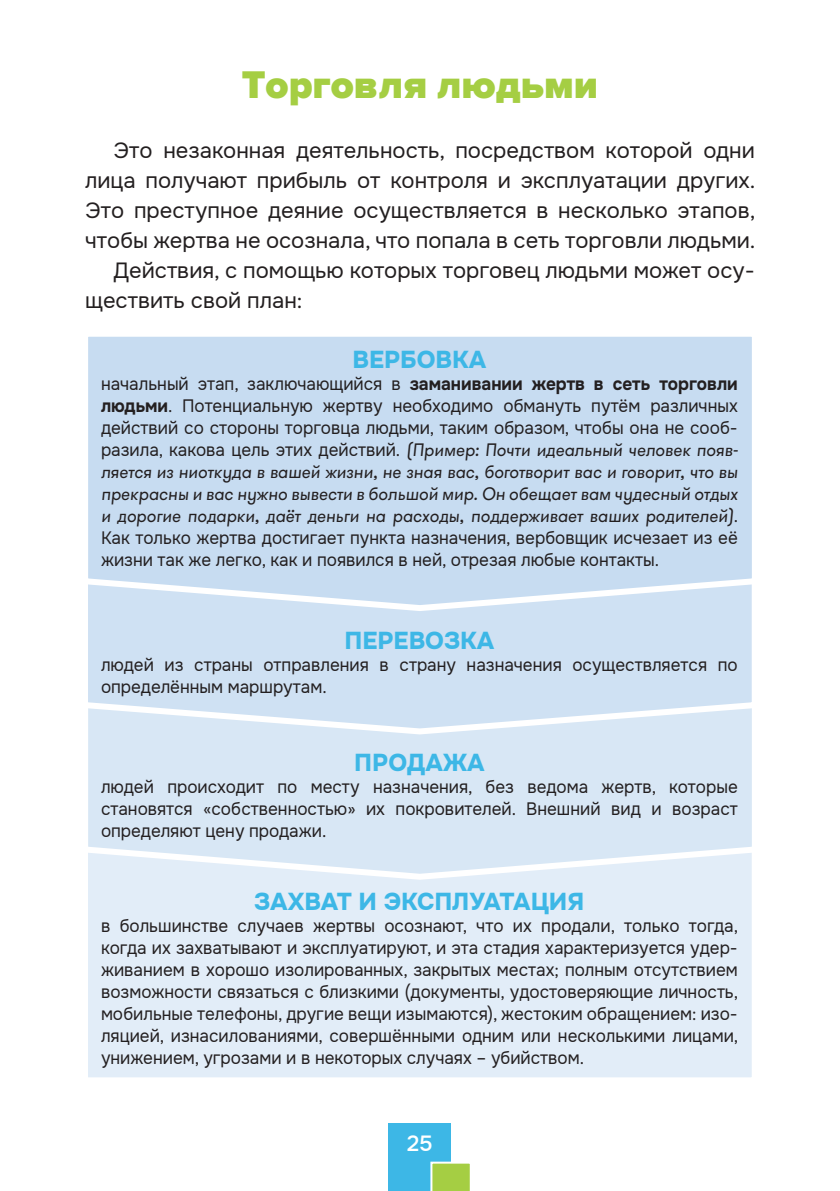
<style>
.page{position:relative;width:840px;height:1191px;background:#fff}
.page>*{position:absolute;margin:0;border:0;box-sizing:border-box;transform-origin:0 0}
.t1{font:900 40px "Proxima Nova";color:#a5ce43}
.t2{font:800 24px "Onest";letter-spacing:.09em;color:#3db7e6}
.t3{font:800 24px "Onest";letter-spacing:.035em;color:#3db7e6}
.t4{font:800 24px "Onest";letter-spacing:.07em;color:#3db7e6}
.t5{font:22px "Onest";color:#231f20}
.t6{font:500 22px "Onest";color:#fff}
.t7{font:18px/22px "Onest";color:#231f20;text-align:justify;scale:.95 1}
.t8{font:italic 18px/22px "GT Walsheim Pro";color:#231f20;text-align:justify;scale:.95 1}
.s1{font-weight:700}
.s2{font-family:"Onest";font-style:normal}
</style>
<div class="page">
<div style="left:388px;top:1123px;width:63px;height:68px;background:#3db7e6"></div>
<svg style="left:430px;top:1161px;width:40px;height:30px"></svg>
<div style="left:82px;top:846px;width:675px;height:237px;background:#e2edf8;border:6px solid #fff"></div>
<svg style="left:82px;top:737px;width:675px;height:145px"></svg>
<svg style="left:88px;top:614px;width:664px;height:123px;background:#d2e3f3"></svg>
<div style="left:88px;top:336px;width:664px;height:278px;background:#c7dcf1"></div>
<h1 class="t1" style="left:242px;top:61px;width:358px">Торговля людьми</h1>
<p class="t5" style="left:113px;top:136px;width:642px">Это незаконная деятельность, посредством которой одни</p>
<p class="t5" style="left:85px;top:166px;width:671px">лица получают прибыль от контроля и эксплуатации других.</p>
<p class="t5" style="left:85px;top:196px;width:671px">Это преступное деяние осуществляется в несколько этапов,</p>
<p class="t5" style="left:85px;top:226px;width:671px">чтобы жертва не осознала, что попала в сеть торговли людьми.</p>
<p class="t5" style="left:113px;top:256px;width:642px">Действия, с помощью которых торговец людьми может осу-</p>
<p class="t5" style="left:85px;top:286px;width:219px">ществить свой план:</p>
<h2 class="t3" style="left:352px;top:345px;width:132px">Вербовка</h2>
<p class="t7" style="left:101px;top:373px;width:671px">начальный этап, заключающийся в <span class="s1">заманивании жертв в сеть торговли людьми</span>. Потенциальную жертву необходимо обмануть путём различных действий со стороны торговца людьми, таким образом, чтобы она не сооб-</p>
<p class="t8" style="left:101px;top:439px;width:672px"><span class="s2">разила, какова цель этих действий.</span> (Пример: Почти идеальный человек появ&shy;ляется из ниоткуда в вашей жизни, не зная вас, боготворит вас и говорит, что вы прекрасны и вас нужно вывести в большой мир. Он обещает вам чудесный отдых и дорогие подарки, даёт деньги на расходы, поддерживает ваших родителей)<span class="s2">.</span></p>
<p class="t7" style="left:101px;top:527px;width:671px">Как только жертва достигает пункта назначения, вербовщик исчезает из её жизни так же легко, как и появился в ней, отрезая любые контакты.</p>
<h2 class="t3" style="left:344px;top:626px;width:148px">Перевозка</h2>
<p class="t7" style="left:101px;top:654px;width:671px">людей из страны отправления в страну назначения осуществляется по определённым маршрутам.</p>
<h2 class="t4" style="left:354px;top:748px;width:128px">Продажа</h2>
<p class="t7" style="left:101px;top:776px;width:671px">людей происходит по месту назначения, без ведома жертв, которые становятся «собственностью» их покровителей. Внешний вид и возраст определяют цену продажи.</p>
<h2 class="t2" style="left:254px;top:887px;width:331px">Захват и эксплуатация</h2>
<p class="t7" style="left:101px;top:915px;width:672px">в большинстве случаев жертвы осознают, что их продали, только тогда, когда их захватывают и эксплуатируют, и эта стадия характеризуется удер&shy;живанием в хорошо изолированных, закрытых местах; полным отсутствием возможности связаться с близкими (документы, удостоверяющие личность, мобильные телефоны, другие вещи изымаются), жестоким обращением: изо&shy;ляцией, изнасилованиями, совершёнными одним или несколькими лицами, унижением, угрозами и в некоторых случаях – убийством.</p>
<p class="t6" style="left:407px;top:1129px;width:27px">25</p>
</div>
